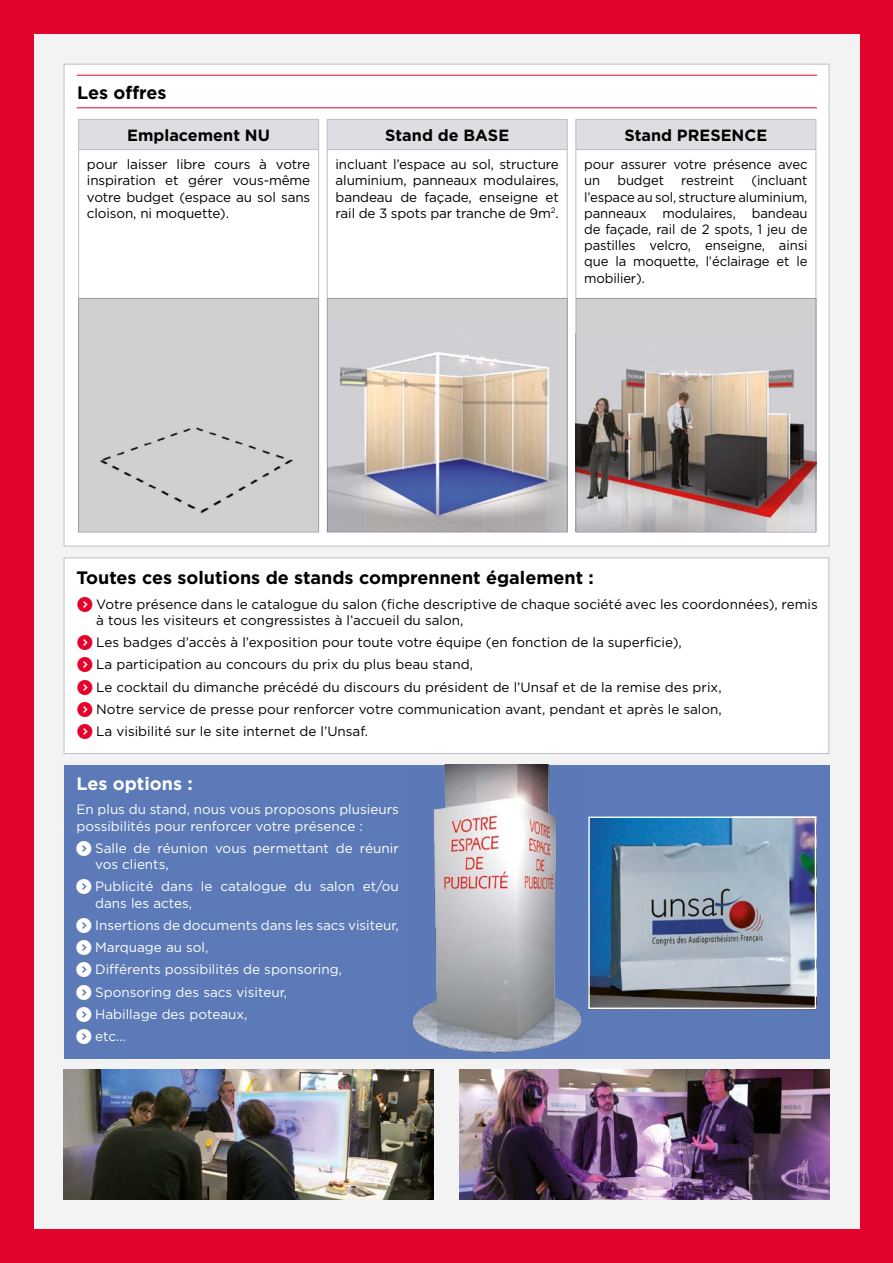
<style>
.page{position:relative;width:893px;height:1263px;background:#e4032c}
.page>*{position:absolute;margin:0;border:0;box-sizing:border-box;transform-origin:0 0}
.t1{font:700 18px "Gotham";color:#000}
.t2{font:700 18px "Gotham";color:#fff}
.t3{font:700 16.2px "Gotham";color:#000}
.t4{font:13.5px/16.2px "Gotham";color:#000}
.t5{font:13.5px/22.2px "Gotham";color:#fff}
</style>
<div class="page">
<div style="left:34px;top:34px;width:825px;height:1195px;background:#f3f3f4"></div>
<div style="left:64px;top:557px;width:765px;height:197px;background:#fff;border:1px solid #bebdc6"></div>
<div style="left:64px;top:64px;width:765px;height:482px;background:#fff;border:1px solid #bebdc6"></div>
<hr style="left:77px;top:107px;width:740px;height:1px;background:#e4032c">
<hr style="left:77px;top:75px;width:740px;height:1px;background:#e4032c">
<div style="left:78px;top:119px;width:738px;height:31px;background:#dfdde2"></div>
<hr style="left:78px;top:150px;width:1px;height:148px;background:#bebdc6">
<hr style="left:78px;top:149px;width:241px;height:1px;background:#bebdc6">
<hr style="left:318px;top:150px;width:1px;height:148px;background:#bebdc6">
<hr style="left:327px;top:150px;width:1px;height:148px;background:#bebdc6">
<hr style="left:327px;top:149px;width:241px;height:1px;background:#bebdc6">
<hr style="left:567px;top:150px;width:1px;height:148px;background:#bebdc6">
<hr style="left:575px;top:150px;width:1px;height:148px;background:#bebdc6">
<hr style="left:575px;top:149px;width:241px;height:1px;background:#bebdc6">
<hr style="left:815px;top:150px;width:1px;height:148px;background:#bebdc6">
<hr style="left:78px;top:298px;width:241px;height:1px;background:#bebdc6">
<hr style="left:78px;top:532px;width:241px;height:1px;background:#bebdc6">
<hr style="left:318px;top:299px;width:1px;height:233px;background:#bebdc6">
<hr style="left:327px;top:298px;width:241px;height:1px;background:#bebdc6">
<hr style="left:327px;top:532px;width:241px;height:1px;background:#bebdc6">
<hr style="left:567px;top:299px;width:1px;height:233px;background:#bebdc6">
<hr style="left:575px;top:299px;width:1px;height:233px;background:#bebdc6">
<hr style="left:575px;top:298px;width:241px;height:1px;background:#bebdc6">
<hr style="left:575px;top:532px;width:241px;height:1px;background:#bebdc6">
<div style="left:78px;top:298px;width:240px;height:234px;background:#d0d0d0"></div>
<img style="left:100px;top:427px;width:193px;height:87px">
<div style="left:327px;top:298px;width:240px;height:234px;background:#d0d0d0"></div>
<img style="left:327px;top:317px;width:240px;height:215px">
<div style="left:576px;top:298px;width:240px;height:234px;background:#d0d0d0"></div>
<img style="left:576px;top:333px;width:240px;height:199px">
<div style="left:64px;top:765px;width:765px;height:293px;background:#5c7ab7"></div>
<img style="left:413px;top:765px;width:168px;height:288px">
<img style="left:591px;top:819px;width:222px;height:187px">
<div style="left:588px;top:816px;width:228px;height:193px;border:2px solid #fff"></div>
<img style="left:64px;top:1069px;width:369px;height:130px">
<img style="left:459px;top:1069px;width:370px;height:130px">
<h1 class="t1" style="left:77px;top:82px;width:91px">Les offres</h1>
<p class="t3" style="left:127px;top:126px;width:144px">Emplacement NU</p>
<p class="t3" style="left:385px;top:126px;width:125px">Stand de BASE</p>
<p class="t3" style="left:624px;top:126px;width:144px">Stand PRESENCE</p>
<p class="t4" style="left:87px;top:156px;width:225px;text-align:justify">pour laisser libre cours à votre inspiration et gérer vous-même votre budget (espace au sol sans cloison, ni moquette).</p>
<p class="t4" style="left:336px;top:156px;width:225px;text-align:justify">incluant l’espace au sol, structure aluminium, panneaux modulaires, bandeau de façade, enseigne et rail de 3 spots par tranche de 9m<sup>2</sup>.</p>
<p class="t4" style="left:584px;top:156px;width:225px">pour assurer votre présence avec un</p>
<p class="t4" style="left:584px;top:172px;width:225px;text-align:justify;text-indent:167px">(incluant l’espace au sol, structure aluminium, panneaux modulaires, bandeau de façade, rail de 2 spots, 1 jeu de pastilles velcro, enseigne, ainsi que la moquette, l’éclairage et le mobilier).</p>
<p class="t4" style="left:617px;top:172px;width:48px">budget</p>
<p class="t4" style="left:681px;top:172px;width:54px">restreint</p>
<h1 class="t1" style="left:76px;top:567px;width:519px">Toutes ces solutions de stands comprennent également :</h1>
<p class="t4" style="left:96px;top:595px;width:723px">Votre présence dans le catalogue du salon (fiche descriptive de chaque société avec les coordonnées), remis à tous les visiteurs et congressistes à l’accueil du salon,</p>
<p class="t4" style="left:96px;top:631px;width:627px;line-height:22.2px">Les badges d’accès à l’exposition pour toute votre équipe (en fonction de la superficie),<br>La participation au concours du prix du plus beau stand,<br>Le cocktail du dimanche précédé du discours du président de l’Unsaf et de la remise des prix, Notre service de presse pour renforcer votre communication avant, pendant et après le salon, La visibilité sur le site internet de l’Unsaf.</p>
<h1 class="t2" style="left:76px;top:773px;width:118px">Les options :</h1>
<p class="t5" style="left:76px;top:801px;width:324px;line-height:16.2px">En plus du stand, nous vous proposons plusieurs possibilités pour renforcer votre présence :</p>
<p class="t5" style="left:95px;top:840px;width:305px;line-height:16.2px">Salle de réunion vous permettant de réunir vos clients,</p>
<p class="t5" style="left:95px;top:878px;width:305px;line-height:16.2px">Publicité dans le catalogue du salon et/ou dans les actes,</p>
<p class="t5" style="left:95px;top:914px;width:305px">Insertions de documents dans les sacs visiteur,<br>Marquage au sol,<br>Différents possibilités de sponsoring,<br>Sponsoring des sacs visiteur,<br>Habillage des poteaux,<br>etc...</p>
</div>
